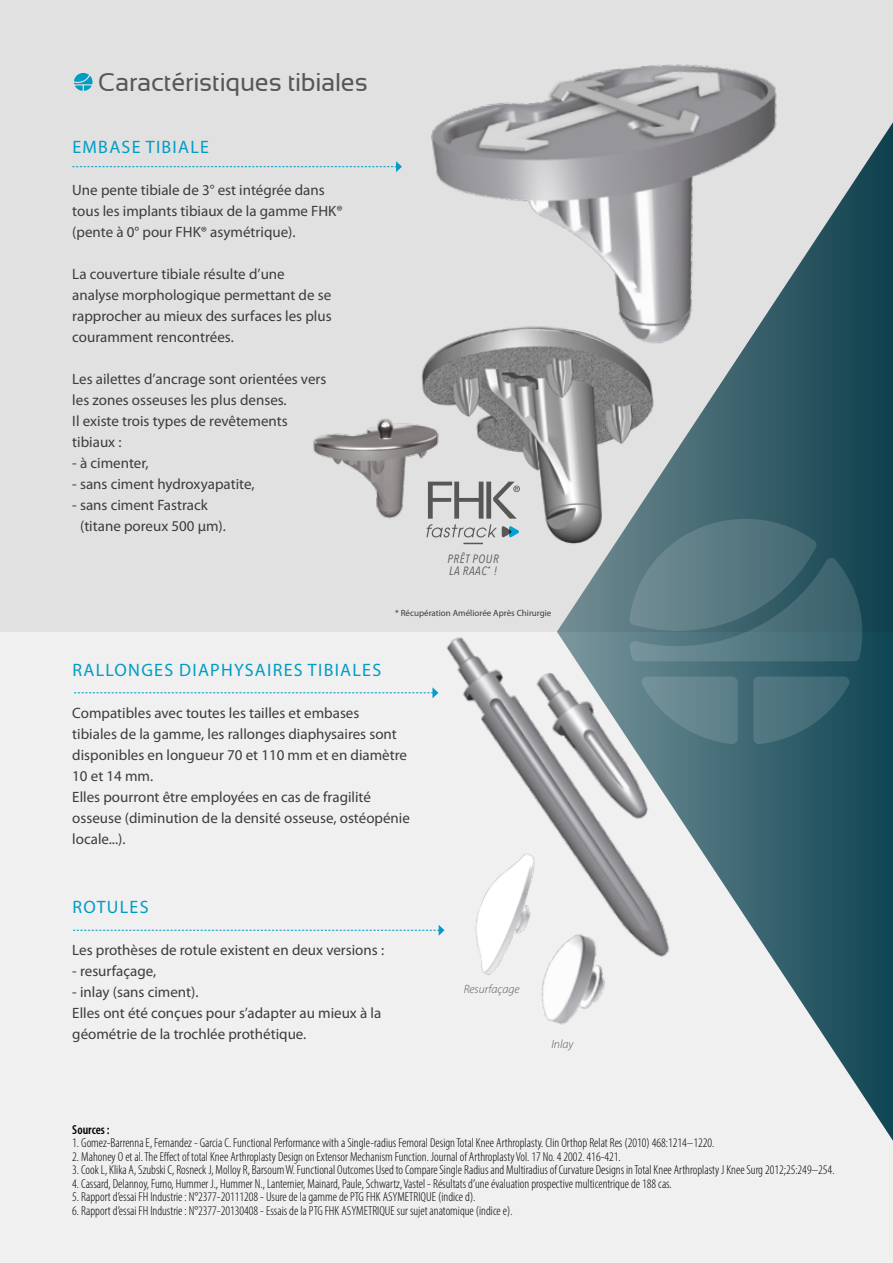
<style>
.page{position:relative;width:893px;height:1263px;background:#fff}
.page>*{position:absolute;margin:0;border:0;box-sizing:border-box;transform-origin:0 0}
.t1{font:25.5px "Sansation";letter-spacing:-.01em;color:#575756}
.t2{font:18px "Myriad Pro";letter-spacing:.07em;color:#009dc5}
.t3{font:15px/21px "Myriad Pro";color:#3c3c3b}
.t4{font:300 condensed 13.05px "Myriad Pro";color:#000}
.t5{font:600 condensed 13.05px "Myriad Pro";color:#000}
.t6{font:italic 300 12px "Myriad Pro";color:#575756}
.t7{font:italic 12px/12px "Avenir Next Condensed";letter-spacing:.05em;color:#575756}
.t8{font:9px "Myriad Pro";color:#3c3c3b}
</style>
<div class="page">
<div style="left:0;top:631px;width:893px;height:632px;background:#f0f0f0"></div>
<div style="left:0;top:0;width:893px;height:631px;background:#e1e1e1"></div>
<svg style="left:568px;top:122px;width:325px;height:1019px"></svg>
<img style="left:431px;top:64px;width:395px;height:312px">
<svg style="left:75px;top:85px;width:8px;height:6px"></svg>
<svg style="left:74px;top:73px;width:19px;height:11px"></svg>
<svg style="left:84px;top:85px;width:8px;height:6px"></svg>
<svg style="left:72px;top:161px;width:330px;height:11px"></svg>
<svg style="left:74px;top:692px;width:358px;height:2px"></svg>
<svg style="left:73px;top:929px;width:359px;height:2px"></svg>
<img style="left:432px;top:615px;width:254px;height:364px">
<img style="left:457px;top:845px;width:94px;height:134px">
<img style="left:519px;top:918px;width:113px;height:125px">
<svg style="left:660px;top:676px;width:78px;height:68px;background:#60828b"></svg>
<svg style="left:629px;top:519px;width:233px;height:142px;background:#4c717a"></svg>
<svg style="left:753px;top:676px;width:98px;height:68px;background:#3f6974"></svg>
<img style="left:313px;top:418px;width:104px;height:101px">
<img style="left:417px;top:281px;width:254px;height:286px">
<svg style="left:426px;top:482px;width:94px;height:55px"></svg>
<svg style="left:463px;top:543px;width:20px;height:1px"></svg>
<img style="left:527px;top:664px;width:133px;height:168px">
<h1 class="t1" style="left:98px;top:68px;width:271px">Caractéristiques tibiales</h1>
<p class="t2" style="left:72px;top:135px;width:138px">EMBASE TIBIALE</p>
<p class="t3" style="left:72px;top:179px;width:272px">Une pente tibiale de 3° est intégrée dans tous les implants tibiaux de la gamme FHK® (pente à 0° pour FHK® asymétrique).</p>
<p class="t3" style="left:72px;top:263px;width:261px">La couverture tibiale résulte d’une analyse morphologique permettant de se rapprocher au mieux des surfaces les plus couramment rencontrées.</p>
<p class="t3" style="left:72px;top:368px;width:256px">Les ailettes d’ancrage sont orientées vers les zones osseuses les plus denses.<br>Il existe trois types de revêtements tibiaux :</p>
<p class="t3" style="left:72px;top:452px;width:78px">- à cimenter,</p>
<p class="t3" style="left:72px;top:473px;width:184px">- sans ciment hydroxyapatite,</p>
<p class="t3" style="left:80px;top:494px;width:147px;text-indent:-8px">- sans ciment Fastrack (titane poreux 500 μm).</p>
<p class="t7" style="left:448px;top:552px;width:53px">PRÊT POUR<br>LA RAAC<sup>*</sup> !</p>
<p class="t8" style="left:395px;top:607px;width:158px">* Récupération Améliorée Après Chirurgie</p>
<p class="t2" style="left:72px;top:659px;width:310px">RALLONGES DIAPHYSAIRES TIBIALES</p>
<p class="t3" style="left:72px;top:703px;width:339px">Compatibles avec toutes les tailles et embases<br>tibiales de la gamme, les rallonges diaphysaires sont disponibles en longueur 70 et 110 mm et en diamètre 10 et 14 mm.<br>Elles pourront être employées en cas de fragilité osseuse (diminution de la densité osseuse, ostéopénie locale...).</p>
<p class="t2" style="left:72px;top:896px;width:78px">ROTULES</p>
<p class="t3" style="left:72px;top:940px;width:313px">Les prothèses de rotule existent en deux versions :</p>
<p class="t3" style="left:72px;top:961px;width:85px">- resurfaçage,</p>
<p class="t3" style="left:72px;top:982px;width:310px">- inlay (sans ciment).<br>Elles ont été conçues pour s’adapter au mieux à la géométrie de la trochlée prothétique.</p>
<p class="t6" style="left:464px;top:982px;width:57px">Resurfaçage</p>
<p class="t6" style="left:551px;top:1037px;width:24px">Inlay</p>
<p class="t5" style="left:72px;top:1121px;width:39px">Sources :</p>
<p class="t4" style="left:72px;top:1135px;width:644px">1. Gomez-Barrenna E, Fernandez - Garcia C. Functional Performance with a Single-radius Femoral Design Total Knee Arthroplasty. Clin Orthop Relat Res (2010) 468:1214–1220.</p>
<p class="t4" style="left:72px;top:1148px;width:550px">2. Mahoney O et al. The Effect of total Knee Arthroplasty Design on Extensor Mechanism Function. Journal of Arthroplasty Vol. 17 No. 4 2002. 416-421.</p>
<p class="t4" style="left:72px;top:1162px;width:764px">3. Cook L, Klika A, Szubski C, Rosneck J, Molloy R, Barsoum W. Functional Outcomes Used to Compare Single Radius and Multiradius of Curvature Designs in Total Knee Arthroplasty J Knee Surg 2012;25:249–254.</p>
<p class="t4" style="left:72px;top:1175px;width:601px">4. Cassard, Delannoy, Furno, Hummer J., Hummer N., Lanternier, Mainard, Paule, Schwartz, Vastel - Résultats d’une évaluation prospective multicentrique de 188 cas.</p>
<p class="t4" style="left:72px;top:1189px;width:405px">5. Rapport d’essai FH Industrie : N°2377-20111208 - Usure de la gamme de PTG FHK ASYMETRIQUE (indice d).</p>
<p class="t4" style="left:72px;top:1202px;width:442px">6. Rapport d’essai FH Industrie : N°2377-20130408 - Essais de la PTG FHK ASYMETRIQUE sur sujet anatomique (indice e).</p>
</div>
